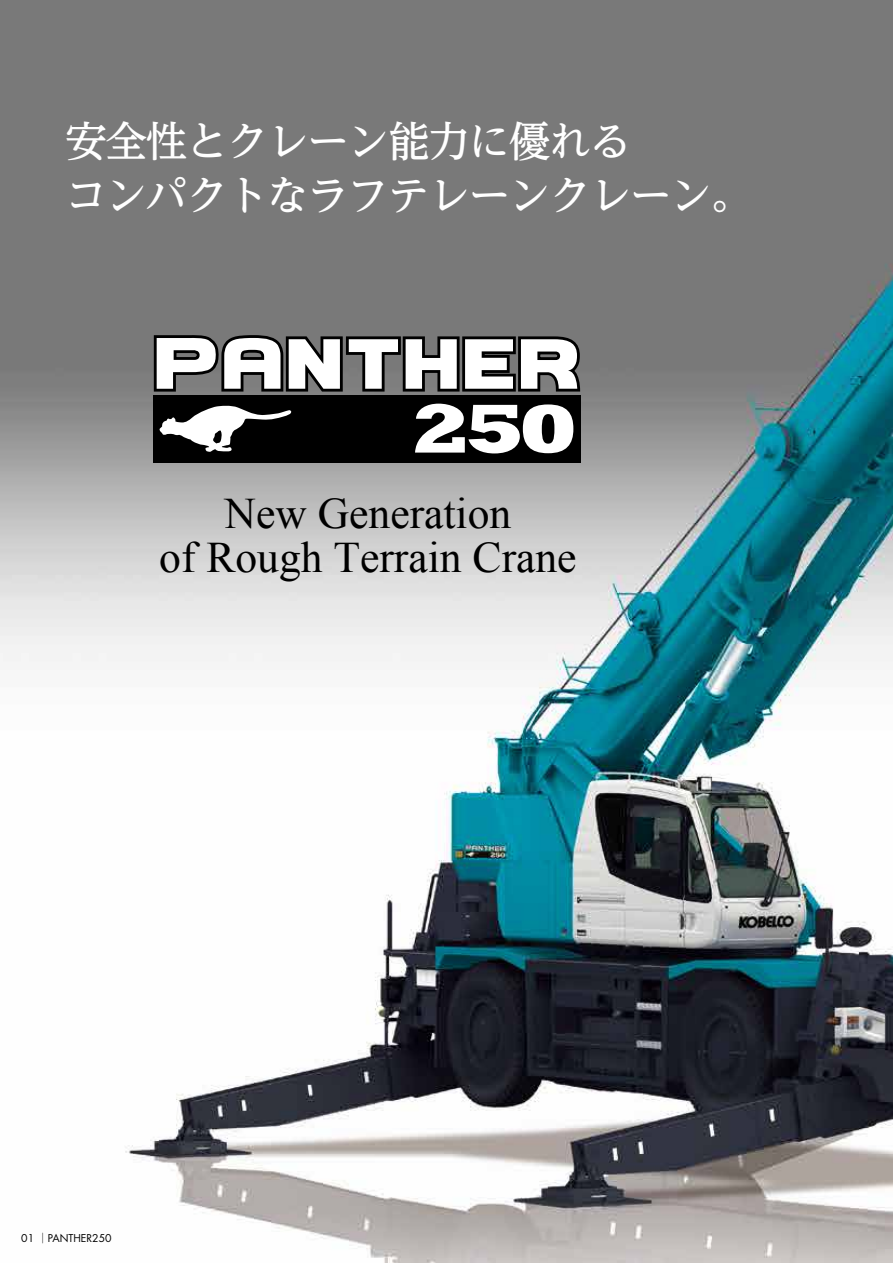
<style>
.page{position:relative;width:893px;height:1263px;background:#fff}
.page>*{position:absolute;margin:0;border:0;box-sizing:border-box;transform-origin:0 0}
.t1{font:43.5px/43.5px "Times New Roman";color:#000;text-align:center}
.t2{font:500 42px/54px "UD Reimin Pro";letter-spacing:-.04em;color:#fff}
.t3{font:10.5px "Futura";color:#000}
.s1{font-family:"Shin Go Pr 6 N";font-weight:300}
</style>
<div class="page">
<img style="left:0;top:0;width:893px;height:1263px">
<div style="left:154px;top:395px;width:427px;height:68px;background:#000"></div>
<svg style="left:151px;top:330px;width:432px;height:123px"></svg>
<p class="t2" style="left:65px;top:113px;width:689px">安全性とクレーン能力に優れる<br>コンパクトなラフテレーンクレーン。</p>
<p class="t1" style="left:159px;top:491px;width:419px">New Generation<br>of Rough Terrain Crane</p>
<p class="t3" style="left:21px;top:1230px;width:92px">01 <span class="s1">│</span>PANTHER250</p>
</div>
